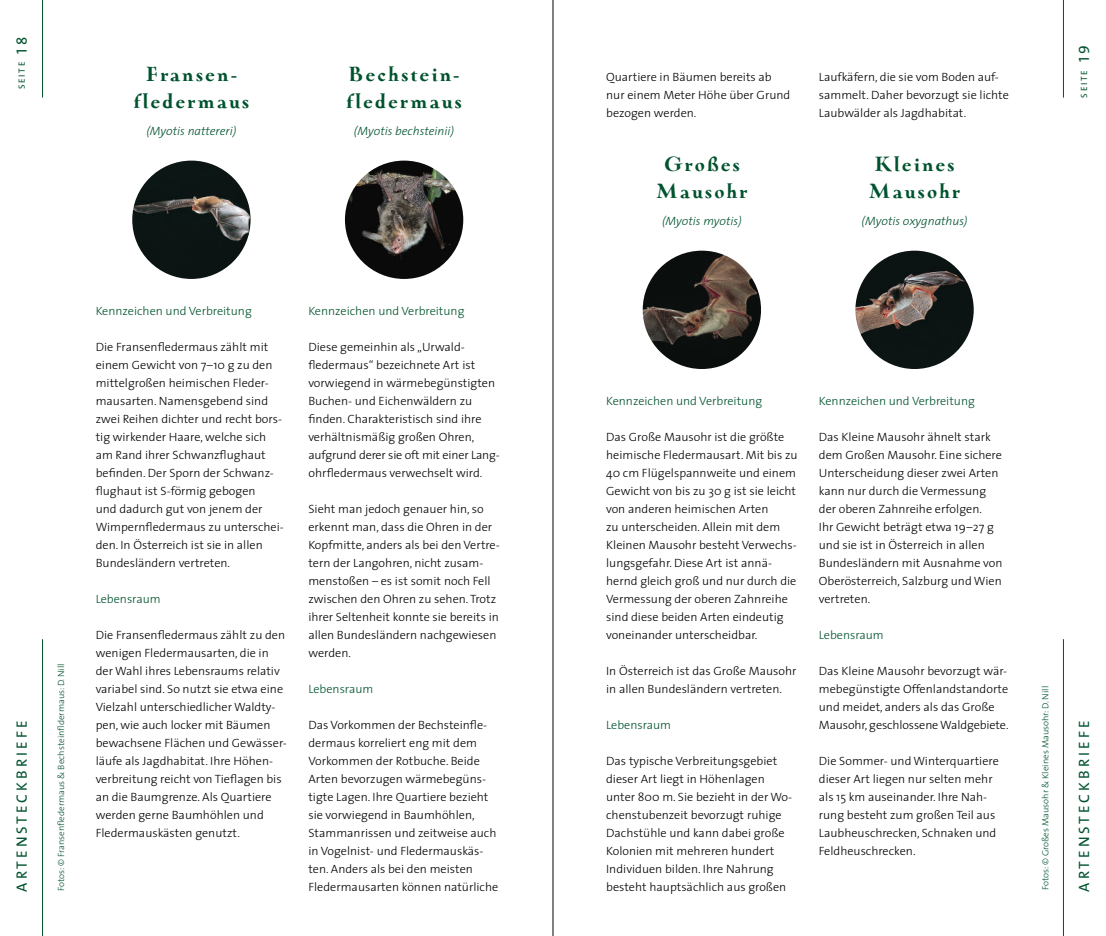
<style>
.page{position:relative;width:1106px;height:936px;background:#fff}
.page>*{position:absolute;margin:0;border:0;box-sizing:border-box;transform-origin:0 0}
.t1{font:900 19.5px/27px "Oneleigh OTW03";letter-spacing:.1em;color:#00532e;text-align:center}
.t2{font:15px "The Sans";letter-spacing:.2em;color:#00532e}
.t3{font:300 12px/18px "The Sans";color:#000}
.t4{font:300 12px "The Sans";color:#00532e}
.t5{font:italic 300 12px "The Sans";color:#00532e}
.t6{font:300 9px "The Sans";color:#00532e}
.t7{font:9px "The Sans Caps";letter-spacing:.195em;color:#00532e}
.s1{font-size:15px}
</style>
<div class="page">
<hr style="left:1063px;top:0;width:1px;height:98px;background:#00532e">
<hr style="left:42px;top:0;width:1px;height:98px;background:#00532e">
<hr style="left:1063px;top:639px;width:1px;height:296px;background:#00532e">
<hr style="left:42px;top:639px;width:1px;height:296px;background:#00532e">
<img style="left:132px;top:161px;width:118px;height:118px;border-radius:59px">
<img style="left:345px;top:161px;width:118px;height:118px;border-radius:59px">
<img style="left:642px;top:251px;width:119px;height:118px;border-radius:59px">
<img style="left:855px;top:251px;width:118px;height:118px;border-radius:59px">
<hr style="left:553px;top:0;width:1px;height:935px;background:#000">
<p class="t7" style="left:16px;top:89px;width:54px;rotate:-90deg">SEITE <span class="s1">18</span></p>
<h1 class="t1" style="left:133px;top:60px;width:117px">Fransen&shy;fledermaus</h1>
<p class="t5" style="left:146px;top:126px;width:92px">(Myotis nattereri)</p>
<h1 class="t1" style="left:346px;top:60px;width:117px;text-align:left">Bechstein&shy;fledermaus</h1>
<p class="t5" style="left:354px;top:126px;width:102px">(Myotis bechsteinii)</p>
<p class="t3" style="left:606px;top:69px;width:186px">Quartiere in Bäumen bereits ab nur einem Meter Höhe über Grund bezogen werden.</p>
<h1 class="t1" style="left:656px;top:150px;width:93px">Großes<br>Mausohr</h1>
<p class="t5" style="left:662px;top:216px;width:81px">(Myotis myotis)</p>
<p class="t3" style="left:819px;top:69px;width:191px">Laufkäfern, die sie vom Boden auf&shy;sammelt. Daher bevorzugt sie lichte<br>Laubwälder als Jagdhabitat.</p>
<h1 class="t1" style="left:868px;top:150px;width:93px;text-align:left">Kleines<br>Mausohr</h1>
<p class="t5" style="left:861px;top:216px;width:107px">(Myotis oxygnathus)</p>
<p class="t7" style="left:1078px;top:98px;width:54px;rotate:-90deg">SEITE <span class="s1">19</span></p>
<p class="t4" style="left:96px;top:306px;width:158px">Kennzeichen und Verbreitung</p>
<p class="t3" style="left:96px;top:339px;width:190px">Die Fransenfledermaus zählt mit einem Gewicht von 7–10 g zu den mittelgroßen heimischen Fleder&shy;mausarten. Namensgebend sind zwei Reihen dichter und recht bors&shy;tig wirkender Haare, welche sich am Rand ihrer Schwanzflughaut befinden. Der Sporn der Schwanz&shy;flughaut ist S-förmig gebogen<br>und dadurch gut von jenem der<br>Wimpernfledermaus zu unterschei&shy;den. In Österreich ist sie in allen<br>Bundesländern vertreten.</p>
<p class="t4" style="left:96px;top:594px;width:66px">Lebensraum</p>
<p class="t3" style="left:96px;top:627px;width:193px">Die Fransenfledermaus zählt zu den wenigen Fledermausarten, die in der Wahl ihres Lebensraums relativ variabel sind. So nutzt sie etwa eine Vielzahl unterschiedlicher Waldty&shy;pen, wie auch locker mit Bäumen bewachsene Flächen und Gewässer&shy;läufe als Jagdhabitat. Ihre Höhen&shy;verbreitung reicht von Tieflagen bis an die Baumgrenze. Als Quartiere werden gerne Baumhöhlen und Fledermauskästen genutzt.</p>
<p class="t4" style="left:308px;top:306px;width:158px">Kennzeichen und Verbreitung</p>
<p class="t3" style="left:308px;top:339px;width:193px">Diese gemeinhin als „Urwald&shy;fledermaus“ bezeichnete Art ist vorwiegend in wärmebegünstigten Buchen- und Eichenwäldern zu finden. Charakteristisch sind ihre verhältnismäßig großen Ohren, aufgrund derer sie oft mit einer Lang&shy;ohrfledermaus verwechselt wird.</p>
<p class="t3" style="left:308px;top:501px;width:193px">Sieht man jedoch genauer hin, so erkennt man, dass die Ohren in der<br>Kopfmitte, anders als bei den Vertre&shy;tern der Langohren, nicht zusam&shy;menstoßen – es ist somit noch Fell zwischen den Ohren zu sehen. Trotz ihrer Seltenheit konnte sie bereits in allen Bundesländern nachgewiesen werden.</p>
<p class="t4" style="left:308px;top:684px;width:66px">Lebensraum</p>
<p class="t3" style="left:308px;top:717px;width:191px">Das Vorkommen der Bechsteinfle&shy;dermaus korreliert eng mit dem<br>Vorkommen der Rotbuche. Beide<br>Arten bevorzugen wärmebegüns&shy;tigte Lagen. Ihre Quartiere bezieht sie vorwiegend in Baumhöhlen,<br>Stammanrissen und zeitweise auch in Vogelnist- und Fledermauskäs&shy;ten. Anders als bei den meisten<br>Fledermausarten können natürliche</p>
<p class="t4" style="left:606px;top:396px;width:158px">Kennzeichen und Verbreitung</p>
<p class="t3" style="left:606px;top:429px;width:193px">Das Große Mausohr ist die größte heimische Fledermausart. Mit bis zu 40 cm Flügelspannweite und einem Gewicht von bis zu 30 g ist sie leicht von anderen heimischen Arten<br>zu unterscheiden. Allein mit dem Kleinen Mausohr besteht Verwechs&shy;lungsgefahr. Diese Art ist annä&shy;hernd gleich groß und nur durch die Vermessung der oberen Zahnreihe sind diese beiden Arten eindeutig voneinander unterscheidbar.</p>
<p class="t3" style="left:606px;top:663px;width:192px">In Österreich ist das Große Mausohr in allen Bundesländern vertreten.</p>
<p class="t4" style="left:606px;top:720px;width:66px">Lebensraum</p>
<p class="t3" style="left:606px;top:753px;width:187px">Das typische Verbreitungsgebiet dieser Art liegt in Höhenlagen unter 800 m. Sie bezieht in der Wo&shy;chenstubenzeit bevorzugt ruhige<br>Dachstühle und kann dabei große<br>Kolonien mit mehreren hundert<br>Individuen bilden. Ihre Nahrung besteht hauptsächlich aus großen</p>
<p class="t4" style="left:819px;top:396px;width:158px">Kennzeichen und Verbreitung</p>
<p class="t3" style="left:819px;top:429px;width:185px">Das Kleine Mausohr ähnelt stark dem Großen Mausohr. Eine sichere<br>Unterscheidung dieser zwei Arten kann nur durch die Vermessung der oberen Zahnreihe erfolgen.<br>Ihr Gewicht beträgt etwa 19–27 g und sie ist in Österreich in allen<br>Bundesländern mit Ausnahme von<br>Oberösterreich, Salzburg und Wien vertreten.</p>
<p class="t4" style="left:819px;top:630px;width:66px">Lebensraum</p>
<p class="t3" style="left:819px;top:663px;width:191px">Das Kleine Mausohr bevorzugt wär&shy;mebegünstigte Offenlandstandorte und meidet, anders als das Große Mausohr, geschlossene Waldgebiete.</p>
<p class="t3" style="left:819px;top:753px;width:181px">Die Sommer- und Winterquartiere dieser Art liegen nur selten mehr als 15 km auseinander. Ihre Nah&shy;rung besteht zum großen Teil aus<br>Laubheuschrecken, Schnaken und<br>Feldheuschrecken.</p>
<p class="t6" style="left:57px;top:891px;width:229px;rotate:-90deg">Fotos: © Fransenfledermaus &amp; Bechsteinfldermaus: D. Nill</p>
<p class="t6" style="left:1041px;top:890px;width:206px;rotate:-90deg">Fotos: © Großes Mausohr &amp; Kleines Mausohr: D. Nill</p>
<p class="t2" style="left:16px;top:891px;width:173px;rotate:-90deg">ARTENSTECKBRIEFE</p>
<p class="t2" style="left:1078px;top:891px;width:173px;rotate:-90deg">ARTENSTECKBRIEFE</p>
</div>
